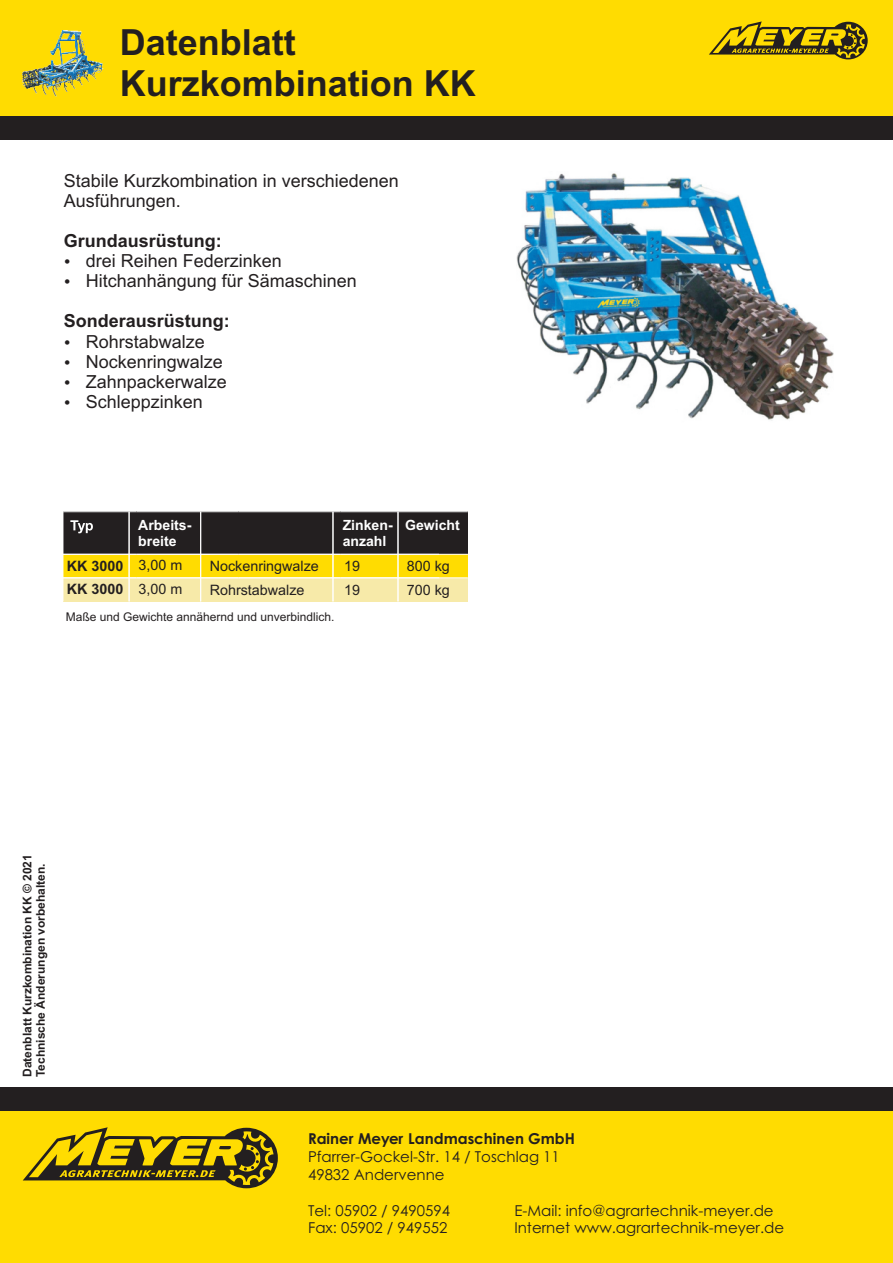
<style>
.page{position:relative;width:893px;height:1263px;background:#fff}
.page>*{position:absolute;margin:0;border:0;box-sizing:border-box;transform-origin:0 0}
.t1{font:700 36px/40.2px "Arial";color:#231f20}
.t2{font:18px/20.1px "Arial";color:#231f20}
.t3{font:700 18px "Arial";color:#231f20}
.t4{font:15px/17.9px "Century Gothic";color:#231f20}
.t5{font:700 15px "Century Gothic";color:#231f20}
.t6{font:14.4px/24.3px "Arial";color:#231f20}
.t7{font:700 14.4px/23.4px "Arial";color:#231f20}
.t8{font:700 14.1px/15.8px "Arial";color:#fff}
.t9{font:700 12px/13.4px "Arial";color:#231f20}
.t10{font:12px "Arial";color:#231f20}
</style>
<div class="page">
<div style="left:0;top:0;width:893px;height:117px;background:#ffdc01"></div>
<div style="left:0;top:116px;width:893px;height:24px;background:#231f20"></div>
<svg style="left:709px;top:21px;width:159px;height:38px"></svg>
<div style="left:0;top:1111px;width:893px;height:152px;background:#ffdc01"></div>
<svg style="left:23px;top:1127px;width:255px;height:61px"></svg>
<div style="left:0;top:1087px;width:893px;height:24px;background:#231f20"></div>
<img style="left:516px;top:173px;width:317px;height:248px">
<div style="left:63px;top:512px;width:66px;height:42px;background:#231f20"></div>
<svg style="left:70px;top:520px;width:23px;height:13px"></svg>
<div style="left:129px;top:512px;width:72px;height:42px;background:#231f20"></div>
<div style="left:201px;top:512px;width:132px;height:42px;background:#231f20"></div>
<div style="left:333px;top:512px;width:135px;height:42px;background:#231f20"></div>
<div style="left:63px;top:554px;width:66px;height:24px;background:#ffdc01"></div>
<div style="left:129px;top:554px;width:72px;height:24px;background:#ffdc01"></div>
<div style="left:201px;top:554px;width:132px;height:24px;background:#ffdc01"></div>
<div style="left:333px;top:554px;width:135px;height:24px;background:#ffdc01"></div>
<div style="left:63px;top:578px;width:66px;height:23px;background:#f7eaa9"></div>
<div style="left:129px;top:578px;width:72px;height:23px;background:#f7eaa9"></div>
<div style="left:201px;top:578px;width:132px;height:23px;background:#f7eaa9"></div>
<div style="left:333px;top:578px;width:135px;height:23px;background:#f7eaa9"></div>
<hr style="left:63px;top:512px;width:1px;height:42px;background:#fff">
<hr style="left:129px;top:512px;width:1px;height:42px;background:#fff">
<hr style="left:200px;top:512px;width:1px;height:42px;background:#fff">
<hr style="left:333px;top:512px;width:1px;height:42px;background:#fff">
<hr style="left:63px;top:554px;width:73px;height:1px;background:#fff">
<hr style="left:136px;top:554px;width:102px;height:1px;background:#fff">
<hr style="left:238px;top:554px;width:102px;height:1px;background:#fff">
<hr style="left:340px;top:554px;width:128px;height:1px;background:#fff">
<svg style="left:63px;top:555px;width:1px;height:46px"></svg>
<hr style="left:63px;top:577px;width:73px;height:1px;background:#fff">
<svg style="left:129px;top:555px;width:1px;height:46px"></svg>
<hr style="left:136px;top:577px;width:102px;height:1px;background:#fff">
<svg style="left:200px;top:555px;width:1px;height:46px"></svg>
<hr style="left:238px;top:577px;width:102px;height:1px;background:#fff">
<svg style="left:333px;top:555px;width:1px;height:46px"></svg>
<hr style="left:340px;top:577px;width:128px;height:1px;background:#fff">
<hr style="left:398px;top:512px;width:1px;height:42px;background:#fff">
<svg style="left:398px;top:555px;width:1px;height:46px"></svg>
<img style="left:22px;top:30px;width:82px;height:66px">
<h1 class="t1" style="left:120px;top:26px;width:358px">Datenblatt<br>Kurzkombination KK</h1>
<p class="t2" style="left:64px;top:172px;width:337px">Stabile Kurzkombination in verschiedenen<br>Ausführungen.</p>
<p class="t3" style="left:64px;top:234px;width:160px">Grundausrüstung:</p>
<p class="t2" style="left:86px;top:252px;width:273px">drei Reihen Federzinken<br>Hitchanhängung für Sämaschinen</p>
<p class="t3" style="left:64px;top:314px;width:168px">Sonderausrüstung:</p>
<p class="t2" style="left:86px;top:333px;width:143px">Rohrstabwalze<br>Nockenringwalze<br>Zahnpackerwalze<br>Schleppzinken</p>
<p class="t7" style="left:67px;top:555px;width:58px">KK 3000<br>KK 3000</p>
<p class="t8" style="left:138px;top:519px;width:55px">Arbeits&shy;breite</p>
<p class="t8" style="left:405px;top:519px;width:56px">Gewicht</p>
<p class="t6" style="left:407px;top:555px;width:45px">800 kg<br>700 kg</p>
<p class="t8" style="left:343px;top:519px;width:52px">Zinken&shy;anzahl</p>
<p class="t6" style="left:344px;top:555px;width:17px">19</p>
<p class="t6" style="left:138px;top:554px;width:45px">3,00 m</p>
<p class="t6" style="left:210px;top:555px;width:111px">Nockenringwalze<br>Rohrstabwalze</p>
<p class="t6" style="left:138px;top:578px;width:45px">3,00 m</p>
<p class="t6" style="left:344px;top:579px;width:17px">19</p>
<p class="t10" style="left:66px;top:612px;width:270px">Maße und Gewichte annähernd und unverbindlich.</p>
<p class="t9" style="left:22px;top:1077px;width:224px;rotate:-90deg">Datenblatt Kurzkombination KK © 2021<br>Technische Änderungen vorbehalten.</p>
<p class="t5" style="left:308px;top:1133px;width:268px">Rainer Meyer Landmaschinen GmbH</p>
<p class="t4" style="left:308px;top:1149px;width:253px">Pfarrer-Gockel-Str. 14 / Toschlag 11<br>49832 Andervenne</p>
<p class="t4" style="left:308px;top:1202px;width:144px">Tel: 05902 / 9490594<br>Fax: 05902 / 949552</p>
<p class="t4" style="left:514px;top:1202px;width:271px">E-Mail: info@agrartechnik-meyer.de<br>Internet www.agrartechnik-meyer.de</p>
</div>
